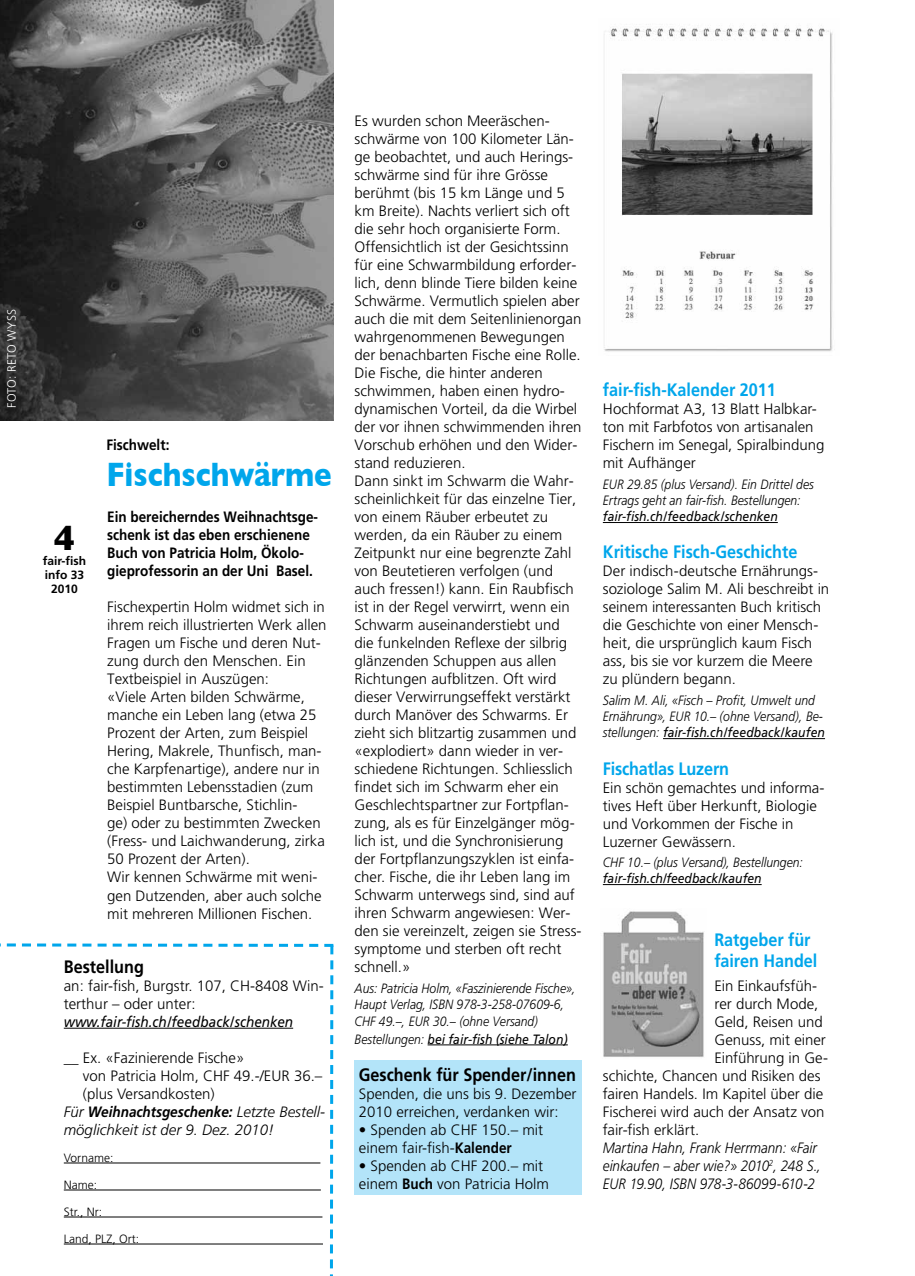
<style>
.page{position:relative;width:915px;height:1276px;background:#fff}
.page>*{position:absolute;margin:0;border:0;box-sizing:border-box;transform-origin:0 0}
.t1{font:700 36px "Gill Sans";color:#000}
.t2{font:700 34.5px "Gill Sans";color:#00a6eb;scale:.85 1}
.t3{font:700 18px/21.6px "Frutiger";color:#00a6eb;scale:.9 1}
.t4{font:700 18px "Frutiger";color:#000;scale:.9 1}
.t5{font:300 15px/18px "Frutiger";color:#000}
.t6{font:700 15px/18px "Frutiger";color:#000;scale:.9 1}
.t7{font:italic 300 15px/18px "Frutiger";color:#000;scale:.9 1}
.t8{font:italic 700 15px "Frutiger";color:#000;scale:.9 1}
.t9{font:italic 15px "Frutiger";letter-spacing:.005em;color:#000;scale:.9 1}
.t10{font:italic 300 15px "Frutiger";color:#000}
.t11{font:italic 300 13.5px/16.2px "Frutiger";color:#000;scale:.9 1}
.t12{font:italic 13.5px "Frutiger";color:#000;scale:.9 1}
.t13{font:300 12px "Frutiger";color:#000}
.t14{font:700 12px/14.4px "Frutiger";color:#000;text-align:center}
.t15{font:300 12px "Frutiger";letter-spacing:.005em;color:#fff}
.s1{font-weight:300}
.s2{font-weight:700}
.s3{font-weight:400}
</style>
<div class="page">
<div style="left:354px;top:1060px;width:227px;height:134px;background:#b3e4f9"></div>
<hr style="left:602px;top:522px;width:175px;height:1px;background:#000">
<hr style="left:662px;top:738px;width:162px;height:1px;background:#000">
<hr style="left:602px;top:884px;width:159px;height:1px;background:#000">
<img style="left:0;top:0;width:333px;height:420px">
<hr style="left:427px;top:1044px;width:140px;height:1px;background:#000">
<svg style="left:0;top:943px;width:334px;height:333px"></svg>
<img style="left:604px;top:24px;width:229px;height:328px">
<img style="left:603px;top:911px;width:101px;height:146px">
<p class="t15" style="left:5px;top:408px;width:100px;rotate:-90deg">FOTO: RETO WYSS</p>
<h1 class="t1" style="left:54px;top:517px;width:23px">4</h1>
<p class="t14" style="left:43px;top:553px;width:45px">fair-fish info 33<br>2010</p>
<p class="t6" style="left:106px;top:436px;width:72px">Fischwelt:</p>
<h2 class="t2" style="left:106px;top:454px;width:266px">Fischschwärme</h2>
<p class="t6" style="left:107px;top:508px;width:236px">Ein bereicherndes Weihnachtsge&shy;schenk ist das eben erschienene<br>Buch von Patricia Holm, Ökolo&shy;gieprofessorin an der Uni Basel.</p>
<p class="t5" style="left:107px;top:598px;width:221px">Fischexpertin Holm widmet sich in ihrem reich illustrierten Werk allen<br>Fragen um Fische und deren Nut&shy;zung durch den Menschen. Ein<br>Textbeispiel in Auszügen:<br>«Viele Arten bilden Schwärme, manche ein Leben lang (etwa 25<br>Prozent der Arten, zum Beispiel<br>Hering, Makrele, Thunfisch, man&shy;che Karpfenartige), andere nur in bestimmten Lebensstadien (zum<br>Beispiel Buntbarsche, Stichlin-<br>ge) oder zu bestimmten Zwecken (Fress- und Laichwanderung, zirka<br>50 Prozent der Arten).<br>Wir kennen Schwärme mit weni&shy;gen Dutzenden, aber auch solche mit mehreren Millionen Fischen.</p>
<p class="t4" style="left:64px;top:956px;width:91px">Bestellung</p>
<p class="t5" style="left:64px;top:976px;width:261px">an: fair-fish, Burgstr. 107, CH-8408 Win&shy;terthur – oder unter:</p>
<p class="t9" style="left:64px;top:1012px;width:256px">www.fair-fish.ch/feedback/schenken</p>
<p class="t5" style="left:64px;top:1048px;width:182px">__ Ex. «Fazinierende Fische»</p>
<p class="t5" style="left:83px;top:1066px;width:241px">von Patricia Holm, CHF 49.-/EUR 36.–</p>
<p class="t5" style="left:83px;top:1084px;width:133px">(plus Versandkosten)</p>
<p class="t8" style="left:64px;top:1102px;width:292px"><span class="s1">Für</span> Weihnachtsgeschenke: <span class="s1">Letzte Bestell-</span></p>
<p class="t10" style="left:64px;top:1121px;width:212px">möglichkeit ist der 9. Dez. 2010!</p>
<p class="t13" style="left:64px;top:1150px;width:51px">Vorname:</p>
<p class="t13" style="left:64px;top:1177px;width:35px">Name:</p>
<p class="t13" style="left:64px;top:1204px;width:40px">Str., Nr:</p>
<p class="t13" style="left:64px;top:1231px;width:77px">Land, PLZ, Ort:</p>
<p class="t5" style="left:354px;top:112px;width:228px">Es wurden schon Meeräschen&shy;schwärme von 100 Kilometer Län&shy;ge beobachtet, und auch Herings&shy;schwärme sind für ihre Grösse berühmt (bis 15 km Länge und 5 km Breite). Nachts verliert sich oft die sehr hoch organisierte Form.<br>Offensichtlich ist der Gesichtssinn für eine Schwarmbildung erforder&shy;lich, denn blinde Tiere bilden keine<br>Schwärme. Vermutlich spielen aber auch die mit dem Seitenlinienorgan wahrgenommenen Bewegungen der benachbarten Fische eine Rolle.<br>Die Fische, die hinter anderen schwimmen, haben einen hydro&shy;dynamischen Vorteil, da die Wirbel der vor ihnen schwimmenden ihren<br>Vorschub erhöhen und den Wider&shy;stand reduzieren.<br>Dann sinkt im Schwarm die Wahr&shy;scheinlichkeit für das einzelne Tier, von einem Räuber erbeutet zu werden, da ein Räuber zu einem<br>Zeitpunkt nur eine begrenzte Zahl von Beutetieren verfolgen (und auch fressen!) kann. Ein Raubfisch ist in der Regel verwirrt, wenn ein<br>Schwarm auseinanderstiebt und die funkelnden Reflexe der silbrig glänzenden Schuppen aus allen<br>Richtungen aufblitzen. Oft wird dieser Verwirrungseffekt verstärkt durch Manöver des Schwarms. Er zieht sich blitzartig zusammen und «explodiert» dann wieder in ver&shy;schiedene Richtungen. Schliesslich findet sich im Schwarm eher ein<br>Geschlechtspartner zur Fortpflan&shy;zung, als es für Einzelgänger mög&shy;lich ist, und die Synchronisierung der Fortpflanzungszyklen ist einfa&shy;cher. Fische, die ihr Leben lang im<br>Schwarm unterwegs sind, sind auf ihren Schwarm angewiesen: Wer&shy;den sie vereinzelt, zeigen sie Stress&shy;symptome und sterben oft recht schnell.»</p>
<p class="t11" style="left:354px;top:980px;width:247px">Aus: Patricia Holm, «Faszinierende Fische»,<br>Haupt Verlag, ISBN 978-3-258-07609-6,<br>CHF 49.–, EUR 30.– (ohne Versand)</p>
<p class="t12" style="left:354px;top:1031px;width:238px"><span class="s1">Bestellungen:</span> bei fair-fish (siehe Talon)</p>
<p class="t4" style="left:359px;top:1064px;width:243px">Geschenk für Spender/innen</p>
<p class="t5" style="left:359px;top:1084px;width:219px">Spenden, die uns bis 9. Dezember<br>2010 erreichen, verdanken wir:</p>
<p class="t5" style="left:359px;top:1120px;width:186px">• Spenden ab CHF 150.– mit einem fair-fish-<span class="s2">Kalender</span></p>
<p class="t5" style="left:359px;top:1156px;width:191px">• Spenden ab CHF 200.– mit einem <span class="s2">Buch</span> von Patricia Holm</p>
<p class="t3" style="left:602px;top:379px;width:194px">fair-fish-Kalender 2011</p>
<p class="t5" style="left:602px;top:400px;width:223px">Hochformat A3, 13 Blatt Halbkar&shy;ton mit Farbfotos von artisanalen<br>Fischern im Senegal, Spiralbindung mit Aufhänger</p>
<p class="t11" style="left:602px;top:476px;width:236px">EUR 29.85 (plus Versand). Ein Drittel des<br>Ertrags geht an fair-fish. Bestellungen:</p>
<p class="t12" style="left:602px;top:508px;width:196px">fair-fish.ch/feedback/schenken</p>
<p class="t3" style="left:602px;top:541px;width:217px">Kritische Fisch-Geschichte</p>
<p class="t5" style="left:602px;top:562px;width:228px">Der indisch-deutsche Ernährungs&shy;soziologe Salim M. Ali beschreibt in seinem interessanten Buch kritisch die Geschichte von einer Mensch&shy;heit, die ursprünglich kaum Fisch ass, bis sie vor kurzem die Meere zu plündern begann.</p>
<p class="t11" style="left:602px;top:692px;width:248px">Salim M. Ali, «Fisch – Profit, Umwelt und<br>Ernährung», EUR 10.– (ohne Versand), Be&shy;stellungen: <span class="s3">fair-fish.ch/feedback/kaufen</span></p>
<p class="t3" style="left:602px;top:757px;width:142px">Fischatlas Luzern</p>
<p class="t5" style="left:602px;top:778px;width:223px">Ein schön gemachtes und informa&shy;tives Heft über Herkunft, Biologie und Vorkommen der Fische in<br>Luzerner Gewässern.</p>
<p class="t11" style="left:602px;top:854px;width:224px">CHF 10.– (plus Versand), Bestellungen:</p>
<p class="t12" style="left:602px;top:870px;width:178px">fair-fish.ch/feedback/kaufen</p>
<p class="t3" style="left:714px;top:928px;width:116px">Ratgeber für fairen Handel</p>
<p class="t5" style="left:714px;top:976px;width:104px">Ein Einkaufsfüh-</p>
<p class="t5" style="left:714px;top:994px;width:105px">rer durch Mode,</p>
<p class="t5" style="left:714px;top:1012px;width:110px">Geld, Reisen und</p>
<p class="t5" style="left:714px;top:1030px;width:113px">Genuss, mit einer</p>
<p class="t5" style="left:714px;top:1048px;width:115px">Einführung in Ge-</p>
<p class="t5" style="left:602px;top:1066px;width:219px">schichte, Chancen und Risiken des</p>
<p class="t5" style="left:602px;top:1084px;width:222px">fairen Handels. Im Kapitel über die</p>
<p class="t5" style="left:602px;top:1102px;width:223px">Fischerei wird auch der Ansatz von</p>
<p class="t5" style="left:602px;top:1120px;width:98px">fair-fish erklärt.</p>
<p class="t7" style="left:602px;top:1138px;width:244px">Martina Hahn, Frank Herrmann: «Fair einkaufen – aber wie?» 2010<sup>2</sup>, 248 S.,<br>EUR 19.90, ISBN 978-3-86099-610-2</p>
</div>
